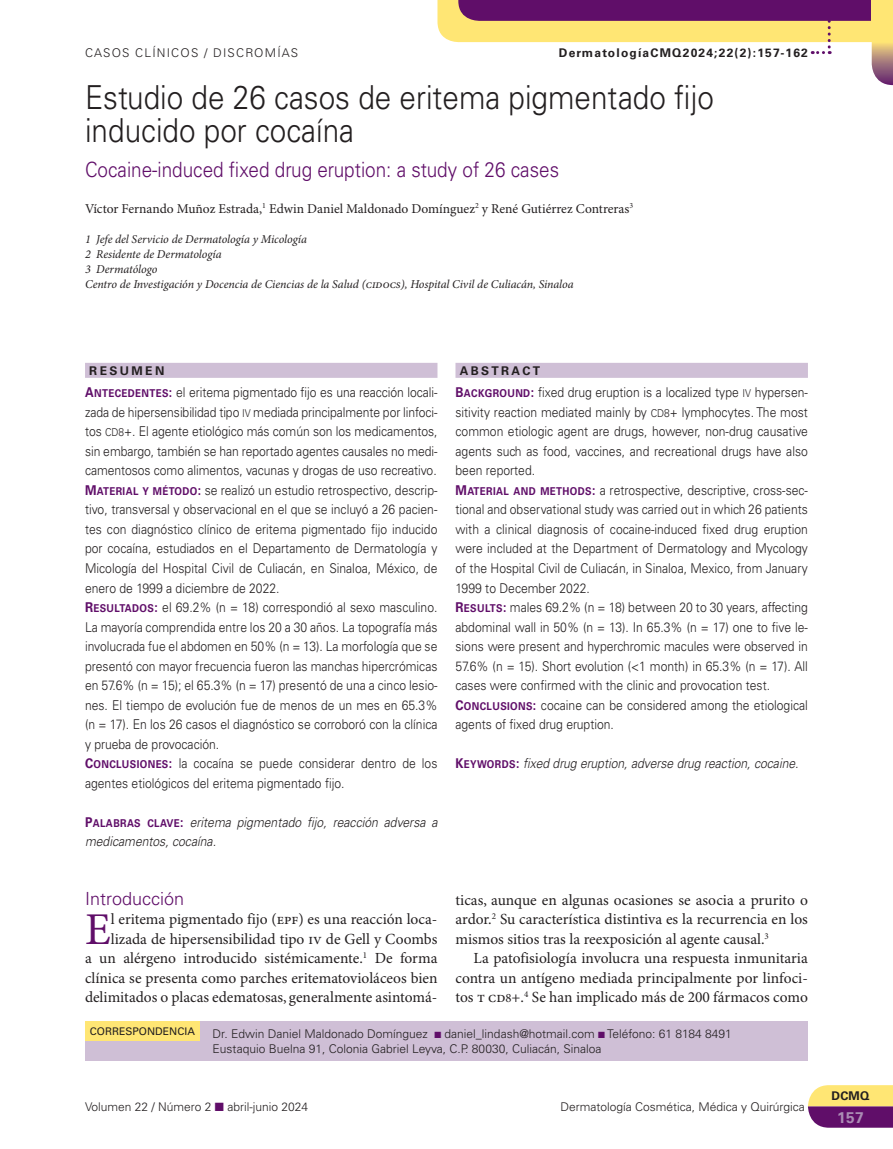
<style>
.page{position:relative;width:893px;height:1149px;background:#fff}
.page>*{position:absolute;margin:0;border:0;box-sizing:border-box;transform-origin:0 0}
.t1{font:45.45px "Minion Pro";color:#600e69}
.t2{font:300 33px/33px "Univers LT Std";color:#231f20;scale:.9 1}
.t3{font:300 21px "Univers LT Std";color:#600e69;scale:.9 1}
.t4{font:300 18px "Univers LT Std";color:#600e69}
.t5{font:15.45px/19.5px "Minion Pro";color:#231f20;text-align:justify}
.t6{font:700 15.45px "Univers LT Std";color:#aa8cb4}
.t7{font:300 13.5px/19.5px "Univers LT Std";color:#231f20;scale:.9 1}
.t8{font:italic 300 13.5px/19.5px "Univers LT Std";color:#231f20;scale:.9 1}
.t9{font:13.5px "Minion Pro";letter-spacing:.005em;color:#231f20}
.t10{font:300 12px/15px "Univers LT Std";color:#231f20}
.t11{font:italic 12px/15px "Minion Pro";color:#231f20}
.t12{font:700 12px "Univers LT Std";letter-spacing:.1em;color:#231f20}
.t13{font:300 12px "Univers LT Std";letter-spacing:.1em;color:#231f20}
.t14{font:700 12px "Univers LT Std";letter-spacing:.2em;color:#231f20}
.t15{font:10.5px "Univers LT Std";color:#231f20}
.s1{font-family:"Univers LT Std Bold SC800";font-weight:400;color:#600e69}
.s2{font-family:"Univers LT Std Bold SC800";font-weight:400;font-size:10.8px;color:#600e69}
.s3{font-family:"Univers LT Std Light SC800";font-weight:400;font-size:10.8px}
.s4{font-family:"Univers LT Std Light SC800";font-weight:400;font-size:11.25px}
.s5{font-family:"Univers LT Std Bold SC800";font-weight:400;font-style:normal;color:#600e69}
.s6{font-family:"Univers LT Std Bold SC800";font-weight:400;font-style:normal;font-size:10.8px;color:#600e69}
.s7{font-size:12.75px}
.s8{color:#600e69}
</style>
<div class="page">
<svg style="left:808px;top:1085px;width:85px;height:42px;background:#b48276"></svg>
<svg style="left:437px;top:0;width:456px;height:85px"></svg>
<div style="left:85px;top:1021px;width:723px;height:39px;background:#cfbfd6"></div>
<div style="left:85px;top:1021px;width:115px;height:19px;background:#ffe674"></div>
<div style="left:455px;top:363px;width:353px;height:15px;background:#cfbfd6"></div>
<div style="left:85px;top:363px;width:352px;height:15px;background:#cfbfd6"></div>
<p class="t13" style="left:85px;top:46px;width:215px">CASOS CLÍNICOS / DISCROMÍAS</p>
<p class="t12" style="left:559px;top:46px;width:251px">DermatologíaCMQ2024;22(2):157-162</p>
<h2 class="t2" style="left:85px;top:81px;width:700px">Estudio de 26 casos de eritema pigmentado fijo inducido por cocaína</h2>
<h3 class="t3" style="left:85px;top:156px;width:528px">Cocaine-induced fixed drug eruption: a study of 26 cases</h3>
<p class="t9" style="left:85px;top:200px;width:550px">Víctor Fernando Muñoz Estrada,<sup>1</sup> Edwin Daniel Maldonado Domínguez<sup>2</sup> y René Gutiérrez Contreras<sup>3</sup></p>
<p class="t11" style="left:85px;top:231px;width:490px">1 Jefe del Servicio de Dermatología y Micología<br>2 Residente de Dermatología<br>3 Dermatólogo<br>Centro de Investigación y Docencia de Ciencias de la Salud (cidocs), Hospital Civil de Culiacán, Sinaloa</p>
<p class="t14" style="left:89px;top:363px;width:77px">RESUMEN</p>
<p class="t7" style="left:85px;top:383px;width:393px"><span class="s1">A</span><span class="s2">NTECEDENTES</span><span class="s1">:</span> el eritema pigmentado fijo es una reacción locali&shy;zada de hipersensibilidad tipo <span class="s3">IV</span> mediada principalmente por linfoci&shy;tos <span class="s3">CD</span><span class="s4">8</span>+. El agente etiológico más común son los medicamentos, sin embargo, también se han reportado agentes causales no medi&shy;camentosos como alimentos, vacunas y drogas de uso recreativo.<br><span class="s1">M</span><span class="s2">ATERIAL Y M ÉTODO</span><span class="s1">:</span> se realizó un estudio retrospectivo, descrip&shy;tivo, transversal y observacional en el que se incluyó a 26 pacien&shy;tes con diagnóstico clínico de eritema pigmentado fijo inducido por cocaína, estudiados en el Departamento de Dermatología y Micología del Hospital Civil de Culiacán, en Sinaloa, México, de enero de 1999 a diciembre de 2022.<br><span class="s1">R</span><span class="s2">ESULTADOS</span><span class="s1">:</span> el 69.2% (n = 18) correspondió al sexo masculino.<br>La mayoría comprendida entre los 20 a 30 años. La topografía más involucrada fue el abdomen en 50% (n = 13). La morfología que se presentó con mayor frecuencia fueron las manchas hipercrómicas en 57.6% (n = 15); el 65.3% (n = 17) presentó de una a cinco lesio&shy;nes. El tiempo de evolución fue de menos de un mes en 65.3% (n = 17). En los 26 casos el diagnóstico se corroboró con la clínica y prueba de provocación.<br><span class="s1">C</span><span class="s2">ONCLUSIONES</span><span class="s1">:</span> la cocaína se puede considerar dentro de los agentes etiológicos del eritema pigmentado fijo.</p>
<p class="t8" style="left:85px;top:812px;width:393px"><span class="s5">P</span><span class="s6">ALABRAS CLAVE</span><span class="s5">:</span> eritema pigmentado fijo, reacción adversa a medicamentos, cocaína.</p>
<p class="t14" style="left:460px;top:363px;width:82px">ABSTRACT</p>
<p class="t7" style="left:455px;top:383px;width:393px"><span class="s1">B</span><span class="s2">ACKGROUND</span><span class="s1">:</span> fixed drug eruption is a localized type <span class="s3">IV</span> hypersen&shy;sitivity reaction mediated mainly by <span class="s3">CD</span><span class="s4">8</span>+ lymphocytes. The most common etiologic agent are drugs, however, non-drug causative agents such as food, vaccines, and recreational drugs have also been reported.<br><span class="s1">M</span><span class="s2">ATERIAL AND M ETHODS</span><span class="s1">:</span> a retrospective, descriptive, cross-sec&shy;tional and observational study was carried out in which 26 patients with a clinical diagnosis of cocaine-induced fixed drug eruption were included at the Department of Dermatology and Mycology of the Hospital Civil de Culiacán, in Sinaloa, Mexico, from January 1999 to December 2022.<br><span class="s1">R</span><span class="s2">ESULTS</span><span class="s1">:</span> males 69.2% (n = 18) between 20 to 30 years, affecting abdominal wall in 50% (n = 13). In 65.3% (n = 17) one to five le&shy;sions were present and hyperchromic macules were observed in 57.6% (n = 15). Short evolution (&lt;1 month) in 65.3% (n = 17). All cases were confirmed with the clinic and provocation test.<br><span class="s1">C</span><span class="s2">ONCLUSIONS</span><span class="s1">:</span> cocaine can be considered among the etiological agents of fixed drug eruption.</p>
<p class="t8" style="left:455px;top:753px;width:383px"><span class="s5">K</span><span class="s6">EYWORDS</span><span class="s5">:</span> fixed drug eruption, adverse drug reaction, cocaine.</p>
<h3 class="t4" style="left:85px;top:887px;width:101px">Introducción</h3>
<h1 class="t1" style="left:85px;top:901px;width:27px">E</h1>
<p class="t5" style="left:455px;top:890px;width:354px">ticas, aunque en algunas ocasiones se asocia a prurito o ardor.<sup>2</sup> Su característica distintiva es la recurrencia en los mismos sitios tras la reexposición al agente causal.<sup>3</sup></p>
<p class="t5" style="left:455px;top:948px;width:354px;text-indent:18px">La patofisiología involucra una respuesta inmunitaria contra un antígeno mediada principalmente por linfoci&shy;tos t cd<span class="s7">8</span>+.<sup>4</sup> Se han implicado más de 200 fármacos como</p>
<p class="t5" style="left:85px;top:909px;width:354px;text-align:right">l eritema pigmentado fijo (epf) es una reacción loca&shy;lizada de hipersensibilidad tipo iv de Gell y Coombs<br>a un alérgeno introducido sistémicamente.<sup>1</sup> De forma clínica se presenta como parches eritematovioláceos bien delimitados o placas edematosas, generalmente asintomá-</p>
<p class="t10" style="left:213px;top:1025px;width:521px">Dr. Edwin Daniel Maldonado Domínguez <span class="s8">■</span> daniel_lindash@hotmail.com <span class="s8">■</span> Teléfono: 61 8184 8491<br>Eustaquio Buelna 91, Colonia Gabriel Leyva, C.P. 80030, Culiacán, Sinaloa</p>
<p class="t15" style="left:90px;top:1024px;width:107px">CORRESPONDENCIA</p>
<p class="t10" style="left:85px;top:1098px;width:225px">Volumen 22 / Número 2 <span class="s8">■</span> abril-junio 2024</p>
<p class="t10" style="left:560px;top:1098px;width:246px">Dermatología Cosmética, Médica y Quirúrgica</p>
<p class="t12" style="left:831px;top:1088px;width:40px">DCMQ</p>
<p class="t6" style="left:837px;top:1107px;width:28px">157</p>
</div>
